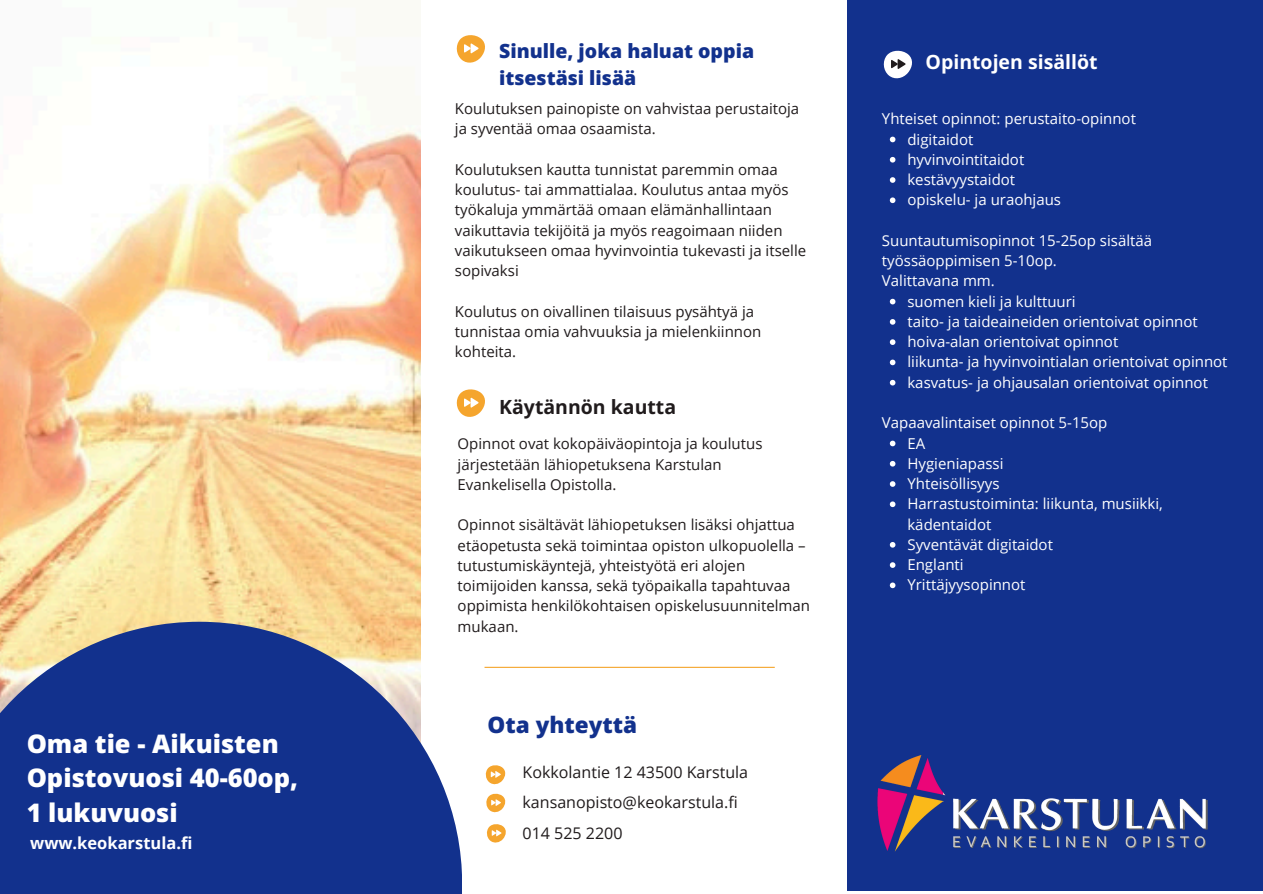
<style>
.page{position:relative;width:1263px;height:894px;background:#fff}
.page>*{position:absolute;margin:0;border:0;box-sizing:border-box;transform-origin:0 0}
.t1{font:800 25.5px/34.8px "Open Sans";color:#fff}
.t2{font:800 22.5px "Open Sans";color:#12318d}
.t3{font:800 19.5px/27px "Open Sans";color:#12318d}
.t4{font:700 19.5px "Open Sans";color:#fff}
.t5{font:700 19.5px "Open Sans";color:#201b1c}
.t6{font:700 16.5px "Open Sans";color:#fff}
.t7{font:16.05px "Open Sans";color:#201b1c}
.t8{font:15px/20.2px "Open Sans";color:#201b1c}
.t9{font:15px/20.2px "Open Sans";color:#fff}
</style>
<div class="page">
<img style="left:0;top:102px;width:421px;height:519px">
<div style="left:848px;top:0;width:415px;height:890px;background:#12318d"></div>
<svg style="left:0;top:621px;width:462px;height:272px;background:#384f96"></svg>
<hr style="left:484px;top:666px;width:291px;height:1px;background:#f5a52d">
<img style="left:877px;top:755px;width:331px;height:97px">
<svg style="left:456px;top:35px;width:29px;height:28px"></svg>
<svg style="left:485px;top:765px;width:21px;height:20px"></svg>
<svg style="left:486px;top:793px;width:20px;height:20px"></svg>
<svg style="left:486px;top:824px;width:20px;height:19px"></svg>
<svg style="left:883px;top:50px;width:29px;height:29px"></svg>
<svg style="left:890px;top:137px;width:5px;height:5px"></svg>
<svg style="left:890px;top:157px;width:5px;height:5px"></svg>
<svg style="left:890px;top:177px;width:5px;height:6px"></svg>
<svg style="left:890px;top:197px;width:5px;height:6px"></svg>
<svg style="left:890px;top:299px;width:5px;height:5px"></svg>
<svg style="left:890px;top:319px;width:5px;height:5px"></svg>
<svg style="left:890px;top:339px;width:5px;height:6px"></svg>
<svg style="left:890px;top:359px;width:5px;height:6px"></svg>
<svg style="left:890px;top:380px;width:5px;height:5px"></svg>
<svg style="left:890px;top:440px;width:5px;height:6px"></svg>
<svg style="left:890px;top:461px;width:5px;height:5px"></svg>
<svg style="left:890px;top:481px;width:5px;height:5px"></svg>
<svg style="left:890px;top:501px;width:5px;height:6px"></svg>
<svg style="left:890px;top:542px;width:5px;height:5px"></svg>
<svg style="left:890px;top:562px;width:5px;height:5px"></svg>
<svg style="left:890px;top:582px;width:5px;height:6px"></svg>
<svg style="left:456px;top:389px;width:29px;height:28px"></svg>
<p class="t1" style="left:27px;top:725px;width:273px">Oma tie - Aikuisten<br>Opistovuosi 40-60op,<br>1 lukuvuosi</p>
<p class="t6" style="left:30px;top:831px;width:164px">www.keokarstula.fi</p>
<h4 class="t3" style="left:499px;top:36px;width:256px">Sinulle, joka haluat oppia itsestäsi lisää</h4>
<p class="t8" style="left:455px;top:98px;width:346px">Koulutuksen painopiste on vahvistaa perustaitoja ja syventää omaa osaamista.</p>
<p class="t8" style="left:455px;top:159px;width:353px">Koulutuksen kautta tunnistat paremmin omaa koulutus- tai ammattialaa. Koulutus antaa myös työkaluja ymmärtää omaan elämänhallintaan vaikuttavia tekijöitä ja myös reagoimaan niiden vaikutukseen omaa hyvinvointia tukevasti ja itselle sopivaksi</p>
<h1 class="t8" style="left:455px;top:301px;width:308px">Koulutus on oivallinen tilaisuus pysähtyä ja tunnistaa omia vahvuuksia ja mielenkiinnon kohteita.</h1>
<p class="t5" style="left:499px;top:393px;width:178px">Käytännön kautta</p>
<h2 class="t8" style="left:458px;top:433px;width:306px">Opinnot ovat kokopäiväopintoja ja koulutus järjestetään lähiopetuksena Karstulan<br>Evankelisella Opistolla.</h2>
<p class="t8" style="left:458px;top:514px;width:354px">Opinnot sisältävät lähiopetuksen lisäksi ohjattua etäopetusta sekä toimintaa opiston ulkopuolella – tutustumiskäyntejä, yhteistyötä eri alojen toimijoiden kanssa, sekä työpaikalla tapahtuvaa oppimista henkilökohtaisen opiskelusuunnitelman mukaan.</p>
<p class="t2" style="left:488px;top:709px;width:151px">Ota yhteyttä</p>
<p class="t7" style="left:522px;top:760px;width:227px">Kokkolantie 12 43500 Karstula</p>
<p class="t7" style="left:522px;top:791px;width:217px">kansanopisto@keokarstula.fi</p>
<p class="t7" style="left:522px;top:821px;width:101px">014 525 2200</p>
<h3 class="t4" style="left:925px;top:48px;width:174px">Opintojen sisällöt</h3>
<p class="t9" style="left:882px;top:108px;width:256px">Yhteiset opinnot: perustaito-opinnot</p>
<p class="t9" style="left:907px;top:128px;width:67px">digitaidot</p>
<p class="t9" style="left:907px;top:149px;width:118px">hyvinvointitaidot</p>
<p class="t9" style="left:907px;top:169px;width:109px">kestävyystaidot</p>
<h3 class="t9" style="left:907px;top:189px;width:155px">opiskelu- ja uraohjaus</h3>
<p class="t9" style="left:882px;top:230px;width:272px">Suuntautumisopinnot 15-25op sisältää työssäoppimisen 5-10op.</p>
<p class="t9" style="left:882px;top:270px;width:114px">Valittavana mm.</p>
<p class="t9" style="left:907px;top:290px;width:170px">suomen kieli ja kulttuuri</p>
<p class="t9" style="left:907px;top:311px;width:292px">taito- ja taideaineiden orientoivat opinnot</p>
<p class="t9" style="left:907px;top:331px;width:212px">hoiva-alan orientoivat opinnot</p>
<p class="t9" style="left:907px;top:351px;width:322px">liikunta- ja hyvinvointialan orientoivat opinnot</p>
<p class="t9" style="left:907px;top:371px;width:302px">kasvatus- ja ohjausalan orientoivat opinnot</p>
<p class="t9" style="left:882px;top:412px;width:227px">Vapaavalintaiset opinnot 5-15op</p>
<p class="t9" style="left:907px;top:432px;width:19px">EA</p>
<p class="t9" style="left:907px;top:452px;width:97px">Hygieniapassi</p>
<p class="t9" style="left:907px;top:473px;width:94px">Yhteisöllisyys</p>
<p class="t9" style="left:907px;top:493px;width:257px">Harrastustoiminta: liikunta, musiikki, kädentaidot</p>
<p class="t9" style="left:907px;top:533px;width:147px">Syventävät digitaidot</p>
<p class="t9" style="left:907px;top:554px;width:58px">Englanti</p>
<p class="t9" style="left:907px;top:574px;width:120px">Yrittäjyysopinnot</p>
</div>
